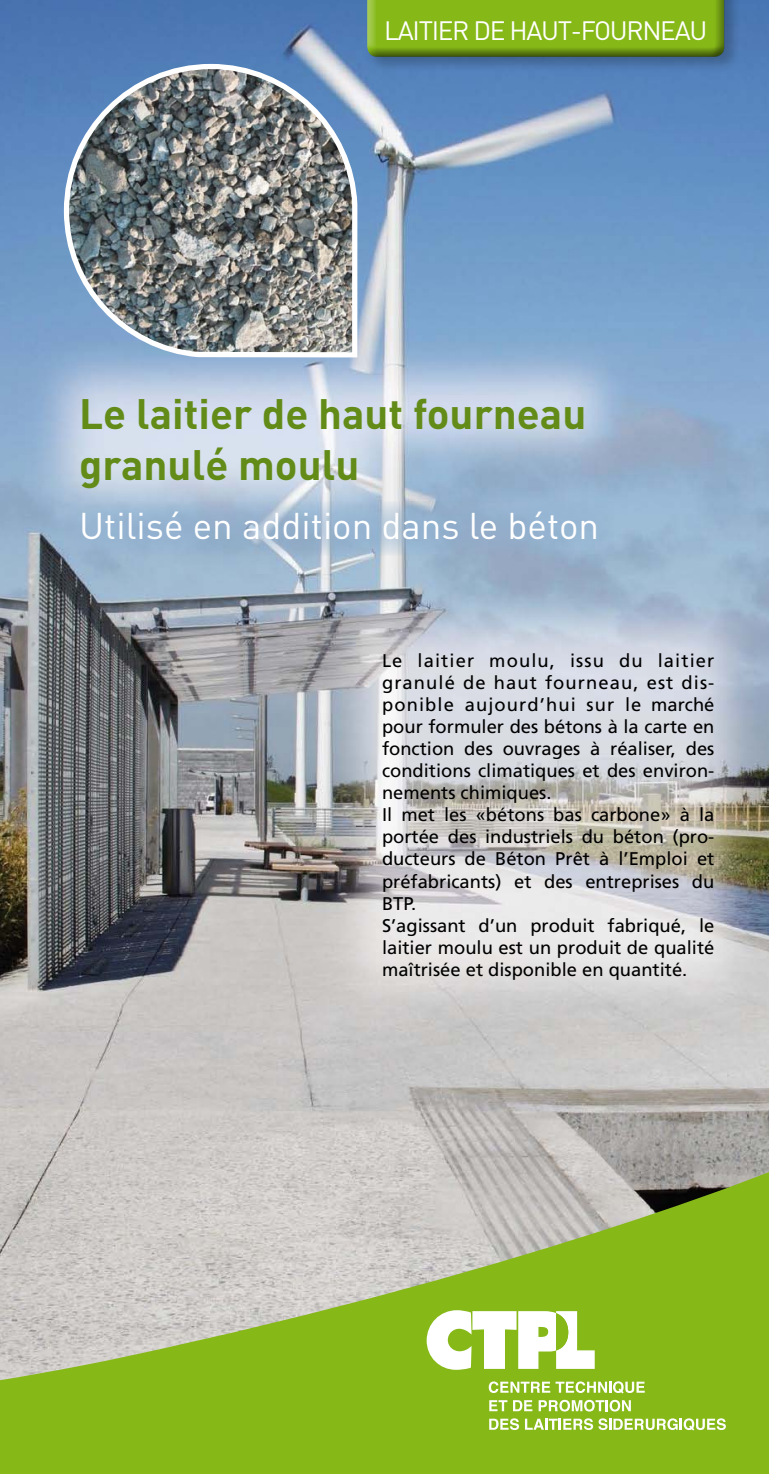
<style>
.page{position:relative;width:769px;height:1474px;background:#fff}
.page>*{position:absolute;margin:0;border:0;box-sizing:border-box;transform-origin:0 0}
.t1{font:700 42px/50.4px "DIN";color:#628b18}
.t2{font:36.75px "DIN";color:#fff}
.t3{font:26.25px "DIN";letter-spacing:-.05em;color:#fff}
.t4{font:18.38px/22.1px "Frutiger";color:#000}
</style>
<div class="page">
<img style="left:0;top:0;width:769px;height:1161px">
<svg style="left:0;top:1161px;width:769px;height:312px;background:#a2bd62"></svg>
<svg style="left:427px;top:1310px;width:168px;height:59px"></svg>
<svg style="left:489px;top:1381px;width:156px;height:12px"></svg>
<svg style="left:489px;top:1400px;width:18px;height:11px"></svg>
<svg style="left:513px;top:1400px;width:19px;height:11px"></svg>
<svg style="left:539px;top:1399px;width:92px;height:12px"></svg>
<svg style="left:489px;top:1418px;width:30px;height:11px"></svg>
<svg style="left:525px;top:1418px;width:201px;height:12px"></svg>
<div style="left:364px;top:0;width:377px;height:73px;background:#000;opacity:.22"></div>
<div style="left:365px;top:0;width:360px;height:60px;background:#000;opacity:.63"></div>
<img style="left:61px;top:61px;width:299px;height:299px">
<svg style="left:67px;top:501px;width:547px;height:55px;background:#9bb5d0"></svg>
<h3 class="t3" style="left:384px;top:14px;width:325px">Laitier DE HAUT-FOURNEAU</h3>
<h1 class="t1" style="left:79px;top:387px;width:509px">Le laitier de haut fourneau granulé moulu</h1>
<h2 class="t2" style="left:79px;top:502px;width:521px">Utilisé en addition dans le béton</h2>
<p class="t4" style="left:382px;top:649px;width:334px">Le laitier moulu, issu du laitier granulé de haut fourneau, est dis&shy;ponible aujourd’hui sur le marché pour formuler des bétons à la carte en fonction des ouvrages à réaliser, des conditions climatiques et des environ&shy;nements chimiques.<br>Il met les «bétons bas carbone» à la portée des industriels du béton (pro&shy;ducteurs de Béton Prêt à l’Emploi et préfabricants) et des entreprises du BTP.<br>S’agissant d’un produit fabriqué, le laitier moulu est un produit de qualité maîtrisée et disponible en quantité.</p>
</div>
